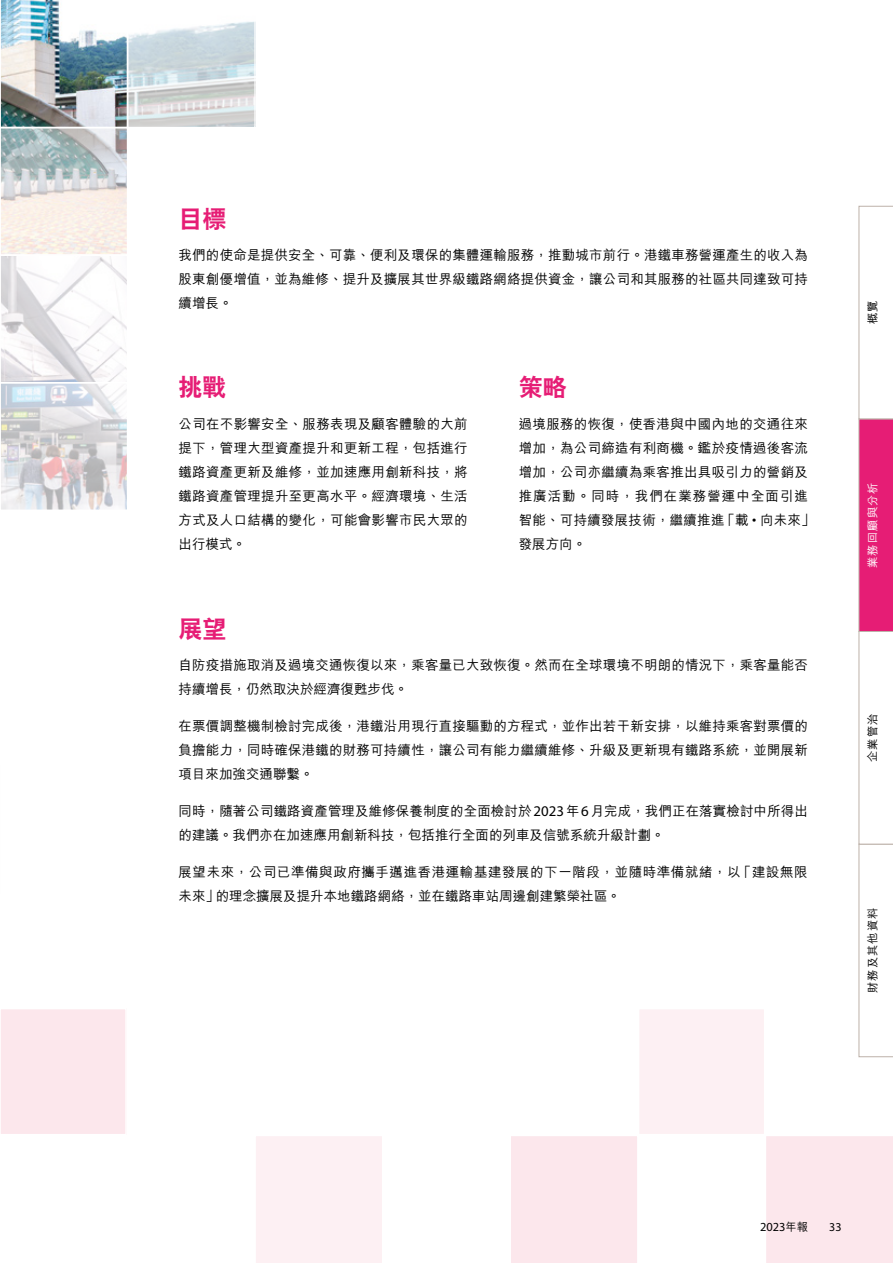
<style>
.page{position:relative;width:893px;height:1263px;background:#fff}
.page>*{position:absolute;margin:0;border:0;box-sizing:border-box;transform-origin:0 0}
.t1{font:800 24px "C Hei 2 HK";color:#e61d75}
.t2{font:500 13.5px/24px "M Hei HK";letter-spacing:.015em;color:#000;text-align:justify}
.t3{font:500 13.5px/24px "M Hei HK";letter-spacing:.04em;color:#000}
.t4{font:12.3px "Myriad Pro";color:#000}
.t5{font:12px "Myriad Pro";color:#000}
.t6{font:500 11.25px "M Hei HK";letter-spacing:.1em;color:#000}
.t7{font:500 11.25px "M Hei HK";letter-spacing:.1em;color:#fff}
.s1{font-family:"Myriad Pro";font-weight:400;font-size:14.85px}
.s2{font-family:"M Hei HK";font-weight:500;font-size:11.25px}
</style>
<div class="page">
<div style="left:511px;top:1136px;width:126px;height:127px;background:#fce7ec"></div>
<div style="left:766px;top:1136px;width:127px;height:127px;background:#fce7ec"></div>
<div style="left:256px;top:1136px;width:126px;height:127px;background:#fdf0f3"></div>
<div style="left:0;top:1008px;width:126px;height:127px;background:#fce7ec"></div>
<div style="left:0;top:1008px;width:127px;height:127px;border:2px solid #fff"></div>
<div style="left:638px;top:1008px;width:127px;height:127px;background:#fdf0f3;border:2px solid #fff"></div>
<svg style="left:0;top:0;width:256px;height:510px"></svg>
<svg style="left:859px;top:206px;width:34px;height:851px"></svg>
<h1 class="t1" style="left:179px;top:203px;width:49px">目標</h1>
<p class="t2" style="left:179px;top:242px;width:631px">我們的使命是提供安全、可靠、便利及環保的集體運輸服務，推動城市前行。港鐵車務營運產生的收入為股東創優增值，並為維修、提升及擴展其世界級鐵路網絡提供資金，讓公司和其服務的社區共同達致可持續增長。</p>
<h1 class="t1" style="left:179px;top:371px;width:49px">挑戰</h1>
<h1 class="t1" style="left:519px;top:371px;width:49px">策略</h1>
<p class="t2" style="left:519px;top:411px;width:297px;text-align:left">過境服務的恢復，使香港與中國內地的交通往來增加，為公司締造有利商機。鑑於疫情過後客流增加，公司亦繼續為乘客推出具吸引力的營銷及推廣活動。同時，我們在業務營運中全面引進智能、可持續發展技術，繼續推進「載 <span class="s1">•</span> 向未來」發展方向。</p>
<p class="t2" style="left:179px;top:411px;width:291px">公司在不影響安全、服務表現及顧客體驗的大前提下，管理大型資產提升和更新工程，包括進行鐵路資產更新及維修，並加速應用創新科技，將鐵路資產管理提升至更高水平。經濟環境、生活方式及人口結構的變化，可能會影響市民大眾的出行模式。</p>
<h1 class="t1" style="left:179px;top:613px;width:49px">展望</h1>
<p class="t2" style="left:179px;top:652px;width:631px">自防疫措施取消及過境交通恢復以來，乘客量已大致恢復。然而在全球環境不明朗的情況下，乘客量能否持續增長，仍然取決於經濟復甦步伐。</p>
<p class="t2" style="left:179px;top:713px;width:631px">在票價調整機制檢討完成後，港鐵沿用現行直接驅動的方程式，並作出若干新安排，以維持乘客對票價的負擔能力，同時確保港鐵的財務可持續性，讓公司有能力繼續維修、升級及更新現有鐵路系統，並開展新項目來加強交通聯繫。</p>
<p class="t2" style="left:179px;top:798px;width:631px">同時，隨著公司鐵路資產管理及維修保養制度的全面檢討於<span class="s1">2023</span>年<span class="s1">6</span>月完成，我們正在落實檢討中所得出的建議。我們亦在加速應用創新科技，包括推行全面的列車及信號系統升級計劃。</p>
<p class="t3" style="left:179px;top:858px;width:631px">展望未來，公司已準備與政府攜手邁進香港運輸基建發展的下一階段，並隨時準備就緒，以「建設無限未來」的理念擴展及提升本地鐵路網絡，並在鐵路車站周邊創建繁榮社區。</p>
<p class="t6" style="left:865px;top:324px;width:25px;rotate:-90deg">概覽</p>
<p class="t7" style="left:865px;top:568px;width:87px;rotate:-90deg">業務回顧與分析</p>
<p class="t6" style="left:865px;top:762px;width:50px;rotate:-90deg">企業管治</p>
<p class="t6" style="left:865px;top:993px;width:87px;rotate:-90deg">財務及其他資料</p>
<p class="t4" style="left:760px;top:1219px;width:49px">2023<span class="s2">年報</span></p>
<p class="t5" style="left:829px;top:1220px;width:14px">33</p>
</div>
